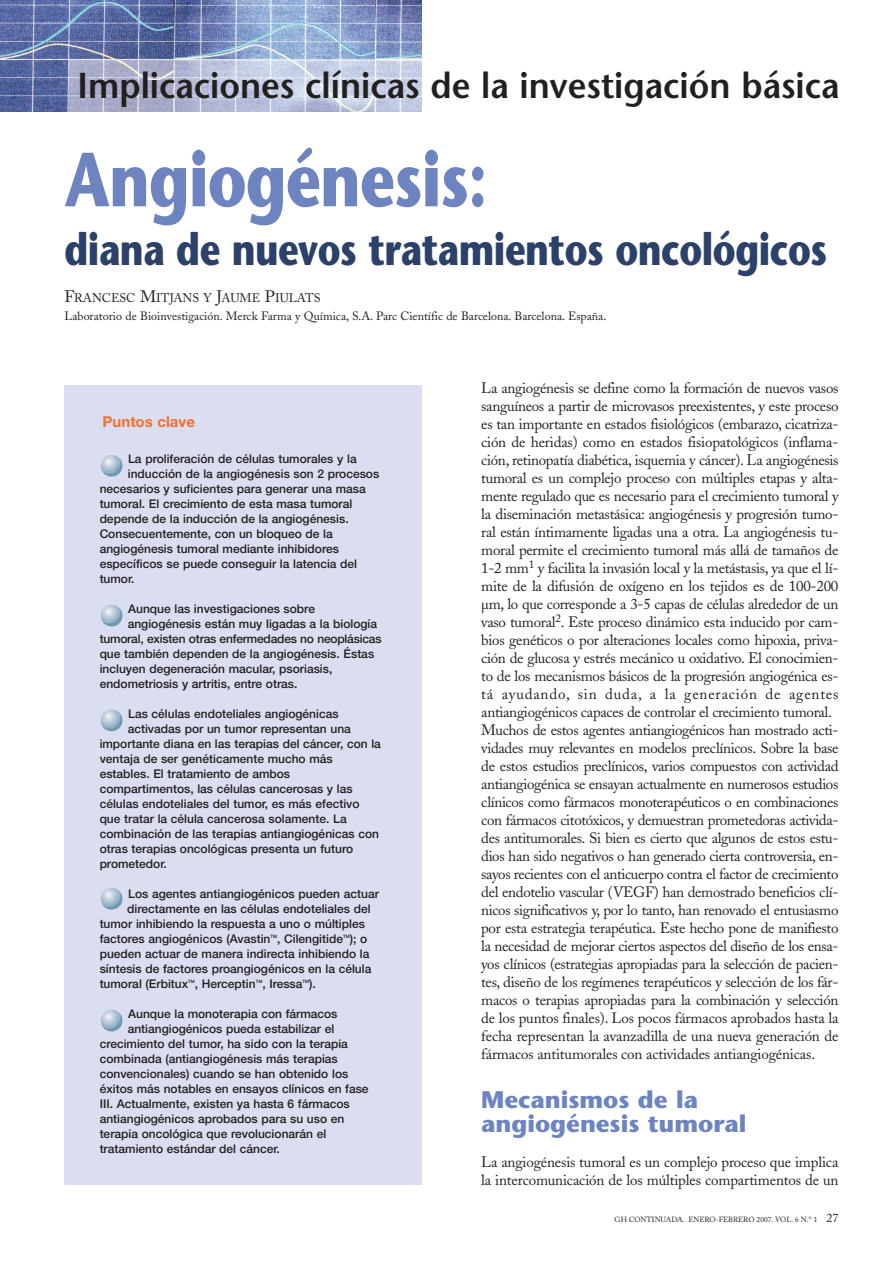
<style>
.page{position:relative;width:895px;height:1268px;background:#fff}
.page>*{position:absolute;margin:0;border:0;box-sizing:border-box;transform-origin:0 0}
.t1{font:700 76.5px "Stone Sans";letter-spacing:-.015em;color:#6e84c1;scale:.8 1}
.t2{font:700 45px "Stone Sans";letter-spacing:-.015em;color:#2b4169;scale:.8 1}
.t3{font:600 36px "Stone Sans";color:#221f1f;scale:.95 1}
.t4{font:700 24px/24px "Stone Sans";color:#6e84c1}
.t5{font:15px/18px "Adobe Caslon";letter-spacing:-.02em;color:#221f1f}
.t6{font:700 15px "Helvetica Neue";color:#f36f31}
.t7{font:12.3px "Adobe Caslon";color:#221f1f}
.t8{font:500 12px/15px "Helvetica Neue";color:#221f1f}
.t9{font:12px "Adobe Caslon";color:#221f1f}
.t10{font:7.5px "Adobe Caslon";color:#221f1f}
.t11{font:500 4.5px "Helvetica Neue";color:#221f1f}
.s1{font-size:16.5px}
.s2{font-size:12px}
</style>
<div class="page">
<svg style="left:0;top:0;width:422px;height:1185px"></svg>
<h3 class="t3" style="left:78px;top:70px;width:803px">Implicaciones clínicas de la investigación básica</h3>
<h1 class="t1" style="left:64px;top:148px;width:530px">Angiogénesis:</h1>
<h2 class="t2" style="left:64px;top:230px;width:955px">diana de nuevos tratamientos oncológicos</h2>
<p class="t7" style="left:64px;top:291px;width:258px"><span class="s1">F</span>RANCESC <span class="s1">M</span>ITJANS Y <span class="s1">J</span>AUME <span class="s1">P</span>IULATS</p>
<p class="t9" style="left:64px;top:308px;width:543px">Laboratorio de Bioinvestigación. Merck Farma y Química, S.A. Parc Científic de Barcelona. Barcelona. España.</p>
<p class="t6" style="left:103px;top:413px;width:94px">Puntos clave</p>
<p class="t8" style="left:128px;top:452px;width:230px">La proliferación de células tumorales y la</p>
<p class="t8" style="left:128px;top:467px;width:253px">inducción de la angiogénesis son 2 procesos</p>
<p class="t8" style="left:100px;top:482px;width:268px">necesarios y suficientes para generar una masa</p>
<p class="t8" style="left:100px;top:497px;width:254px">tumoral. El crecimiento de esta masa tumoral</p>
<p class="t8" style="left:100px;top:512px;width:250px">depende de la inducción de la angiogénesis.</p>
<p class="t8" style="left:100px;top:527px;width:235px">Consecuentemente, con un bloqueo de la</p>
<p class="t8" style="left:100px;top:542px;width:241px">angiogénesis tumoral mediante inhibidores</p>
<p class="t8" style="left:100px;top:557px;width:259px">específicos se puede conseguir la latencia del</p>
<p class="t8" style="left:100px;top:572px;width:36px">tumor.</p>
<p class="t8" style="left:128px;top:602px;width:188px">Aunque las investigaciones sobre</p>
<p class="t8" style="left:128px;top:617px;width:251px">angiogénesis están muy ligadas a la biología</p>
<p class="t8" style="left:100px;top:632px;width:283px">tumoral, existen otras enfermedades no neoplásicas</p>
<p class="t8" style="left:100px;top:647px;width:276px">que también dependen de la angiogénesis. Éstas</p>
<p class="t8" style="left:100px;top:662px;width:234px">incluyen degeneración macular, psoriasis,</p>
<p class="t8" style="left:100px;top:677px;width:199px">endometriosis y artritis, entre otras.</p>
<p class="t8" style="left:128px;top:707px;width:212px">Las células endoteliales angiogénicas</p>
<p class="t8" style="left:128px;top:722px;width:225px">activadas por un tumor representan una</p>
<p class="t8" style="left:100px;top:737px;width:283px">importante diana en las terapias del cáncer, con la</p>
<p class="t8" style="left:100px;top:752px;width:235px">ventaja de ser genéticamente mucho más</p>
<p class="t8" style="left:100px;top:767px;width:192px">estables. El tratamiento de ambos</p>
<p class="t8" style="left:100px;top:782px;width:254px">compartimentos, las células cancerosas y las</p>
<p class="t8" style="left:100px;top:797px;width:261px">células endoteliales del tumor, es más efectivo</p>
<p class="t8" style="left:100px;top:812px;width:248px">que tratar la célula cancerosa solamente. La</p>
<p class="t8" style="left:100px;top:827px;width:281px">combinación de las terapias antiangiogénicas con</p>
<p class="t8" style="left:100px;top:842px;width:255px">otras terapias oncológicas presenta un futuro</p>
<p class="t8" style="left:100px;top:857px;width:69px">prometedor.</p>
<p class="t8" style="left:128px;top:887px;width:252px">Los agentes antiangiogénicos pueden actuar</p>
<p class="t8" style="left:127px;top:902px;width:245px">directamente en las células endoteliales del</p>
<p class="t8" style="left:100px;top:917px;width:267px">tumor inhibiendo la respuesta a uno o múltiples</p>
<p class="t8" style="left:100px;top:932px;width:172px">factores angiogénicos (Avastin</p>
<p class="t11" style="left:270px;top:935px;width:8px">TM</p>
<p class="t8" style="left:277px;top:932px;width:67px">, Cilengitide</p>
<p class="t11" style="left:343px;top:935px;width:8px">TM</p>
<p class="t8" style="left:100px;top:932px;width:273px;text-indent:250px">); o pueden actuar de manera indirecta inhibiendo la síntesis de factores proangiogénicos en la célula tumoral (Erbitux</p>
<p class="t11" style="left:188px;top:980px;width:8px">TM</p>
<p class="t8" style="left:195px;top:977px;width:62px">, Herceptin</p>
<p class="t11" style="left:256px;top:980px;width:8px">TM</p>
<p class="t8" style="left:262px;top:977px;width:42px">, Iressa</p>
<p class="t11" style="left:302px;top:980px;width:8px">TM</p>
<p class="t8" style="left:309px;top:977px;width:8px">).</p>
<p class="t8" style="left:128px;top:1007px;width:211px">Aunque la monoterapia con fármacos</p>
<p class="t8" style="left:128px;top:1022px;width:208px">antiangiogénicos pueda estabilizar el</p>
<p class="t8" style="left:100px;top:1037px;width:250px">crecimiento del tumor, ha sido con la terapia</p>
<p class="t8" style="left:100px;top:1052px;width:240px">combinada (antiangiogénesis más terapias</p>
<p class="t8" style="left:100px;top:1067px;width:250px">convencionales) cuando se han obtenido los</p>
<p class="t8" style="left:100px;top:1082px;width:270px">éxitos más notables en ensayos clínicos en fase</p>
<p class="t8" style="left:100px;top:1097px;width:252px">III. Actualmente, existen ya hasta 6 fármacos</p>
<p class="t8" style="left:100px;top:1112px;width:246px">antiangiogénicos aprobados para su uso en</p>
<p class="t8" style="left:100px;top:1127px;width:228px">terapia oncológica que revolucionarán el</p>
<p class="t8" style="left:100px;top:1142px;width:182px">tratamiento estándar del cáncer.</p>
<p class="t5" style="left:481px;top:379px;width:359px">La angiogénesis se define como la formación de nuevos vasos sanguíneos a partir de microvasos preexistentes, y este proceso es tan importante en estados fisiológicos (embarazo, cicatriza&shy;ción de heridas) como en estados fisiopatológicos (inflama&shy;ción, retinopatía diabética, isquemia y cáncer). La angiogénesis tumoral es un complejo proceso con múltiples etapas y alta&shy;mente regulado que es necesario para el crecimiento tumoral y la diseminación metastásica: angiogénesis y progresión tumo&shy;ral están íntimamente ligadas una a otra. La angiogénesis tu&shy;moral permite el crecimiento tumoral más allá de tamaños de 1-2 mm<sup>1</sup> y facilita la invasión local y la metástasis, ya que el lí&shy;mite de la difusión de oxígeno en los tejidos es de 100-200 µm, lo que corresponde a 3-5 capas de células alrededor de un vaso tumoral<sup>2</sup>. Este proceso dinámico esta inducido por cam&shy;bios genéticos o por alteraciones locales como hipoxia, priva&shy;ción de glucosa y estrés mecánico u oxidativo. El conocimien&shy;to de los mecanismos básicos de la progresión angiogénica es&shy;tá ayudando, sin duda, a la generación de agentes antiangiogénicos capaces de controlar el crecimiento tumoral.<br>Muchos de estos agentes antiangiogénicos han mostrado acti&shy;vidades muy relevantes en modelos preclínicos. Sobre la base de estos estudios preclínicos, varios compuestos con actividad antiangiogénica se ensayan actualmente en numerosos estudios clínicos como fármacos monoterapéuticos o en combinaciones con fármacos citotóxicos, y demuestran prometedoras activida&shy;des antitumorales. Si bien es cierto que algunos de estos estu&shy;dios han sido negativos o han generado cierta controversia, en&shy;sayos recientes con el anticuerpo contra el factor de crecimiento del endotelio vascular (VEGF) han demostrado beneficios clí&shy;nicos significativos y, por lo tanto, han renovado el entusiasmo por esta estrategia terapéutica. Este hecho pone de manifiesto la necesidad de mejorar ciertos aspectos del diseño de los ensa&shy;yos clínicos (estrategias apropiadas para la selección de pacien&shy;tes, diseño de los regímenes terapéuticos y selección de los fár&shy;macos o terapias apropiadas para la combinación y selección de los puntos finales). Los pocos fármacos aprobados hasta la fecha representan la avanzadilla de una nueva generación de fármacos antitumorales con actividades antiangiogénicas.</p>
<h3 class="t4" style="left:481px;top:1090px;width:267px">Mecanismos de la angiogénesis tumoral</h3>
<p class="t5" style="left:481px;top:1153px;width:359px">La angiogénesis tumoral es un complejo proceso que implica la intercomunicación de los múltiples compartimentos de un</p>
<p class="t10" style="left:614px;top:1214px;width:225px">GH CONTINUADA. ENERO-FEBRERO 2007. VOL. 6 N.<sup>o</sup> 1 <span class="s2">27</span></p>
</div>
